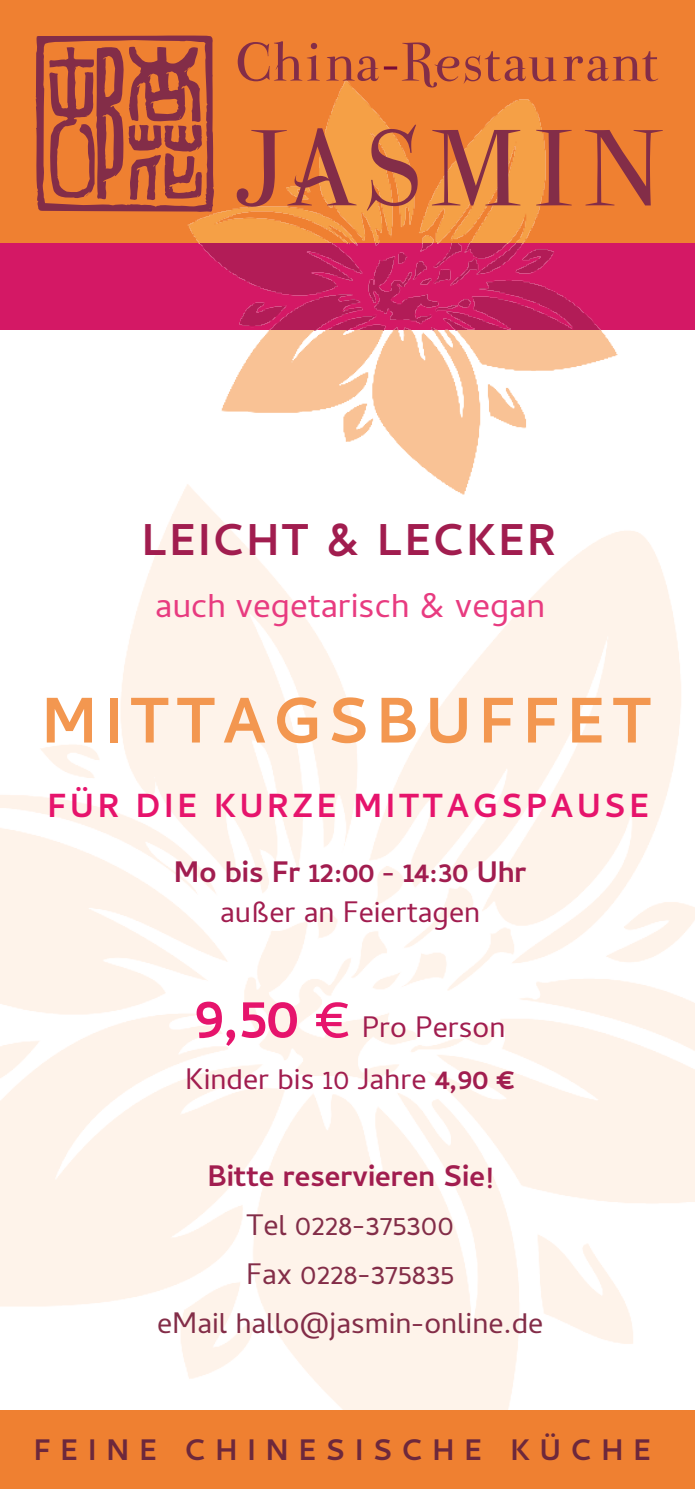
<style>
.page{position:relative;width:695px;height:1489px;background:#fff}
.page>*{position:absolute;margin:0;border:0;box-sizing:border-box;transform-origin:0 0}
.t1{font:700 65px "Cambay";letter-spacing:.115em;color:#f39750}
.t2{font:700 45px "Cambay";letter-spacing:.055em;color:#a11d4f}
.t3{font:35px "Cambay";color:#e83b80}
.t4{font:700 33.75px "Cambay";letter-spacing:.11em;color:#e6146c}
.t5{font:30px/49px "Cambay";color:#832d48;text-align:center}
.t6{font:30px/51.2px "Cambay";color:#a11d4f;text-align:center}
.t7{font:700 30px "Cambay";color:#a11d4f}
.t8{font:700 30px "Cambay";letter-spacing:.335em;color:#6d283c}
.s1{font-weight:700;font-size:60px;color:#e6146c}
.s2{font-size:60px;color:#e6146c}
.s3{font-weight:700}
</style>
<div class="page">
<div style="left:0;top:0;width:694px;height:249px;background:#ef8031"></div>
<div style="left:0;top:244px;width:694px;height:86px;background:#d41865"></div>
<svg style="left:35px;top:35px;width:178px;height:177px"></svg>
<img style="left:178px;top:79px;width:451px;height:416px">
<svg style="left:237px;top:128px;width:119px;height:79px"></svg>
<svg style="left:367px;top:125px;width:50px;height:86px"></svg>
<svg style="left:432px;top:130px;width:88px;height:75px"></svg>
<svg style="left:536px;top:130px;width:35px;height:75px"></svg>
<svg style="left:584px;top:130px;width:78px;height:75px"></svg>
<svg style="left:238px;top:41px;width:82px;height:40px"></svg>
<svg style="left:326px;top:56px;width:53px;height:25px"></svg>
<svg style="left:384px;top:66px;width:13px;height:4px"></svg>
<svg style="left:402px;top:42px;width:154px;height:45px"></svg>
<svg style="left:563px;top:51px;width:95px;height:30px"></svg>
<div style="left:0;top:1409px;width:694px;height:79px;background:#ef8031"></div>
<h2 class="t2" style="left:142px;top:513px;width:415px">LEICHT &amp; LECKER</h2>
<p class="t3" style="left:155px;top:585px;width:391px">auch vegetarisch &amp; vegan</p>
<h1 class="t1" style="left:42px;top:682px;width:611px">MITTAGSBUFFET</h1>
<p class="t4" style="left:47px;top:785px;width:603px">FÜR DIE KURZE MITTAGSPAUSE</p>
<p class="t7" style="left:174px;top:854px;width:354px">Mo bis Fr 12:00 - 14:30 Uhr</p>
<p class="t6" style="left:220px;top:886px;width:261px">außer an Feiertagen</p>
<p class="t6" style="left:185px;top:1001px;width:331px"><span class="s1">9,50</span> <span class="s2">€</span> Pro Person<br>Kinder bis 10 Jahre <span class="s3">4,90 €</span></p>
<p class="t7" style="left:207px;top:1158px;width:287px">Bitte reservieren Sie!</p>
<p class="t5" style="left:157px;top:1200px;width:388px">Tel 0228-375300<br>Fax 0228-375835<br>eMail hallo@jasmin-online.de</p>
<p class="t8" style="left:34px;top:1431px;width:618px">FEINE CHINESISCHE KÜCHE</p>
</div>
